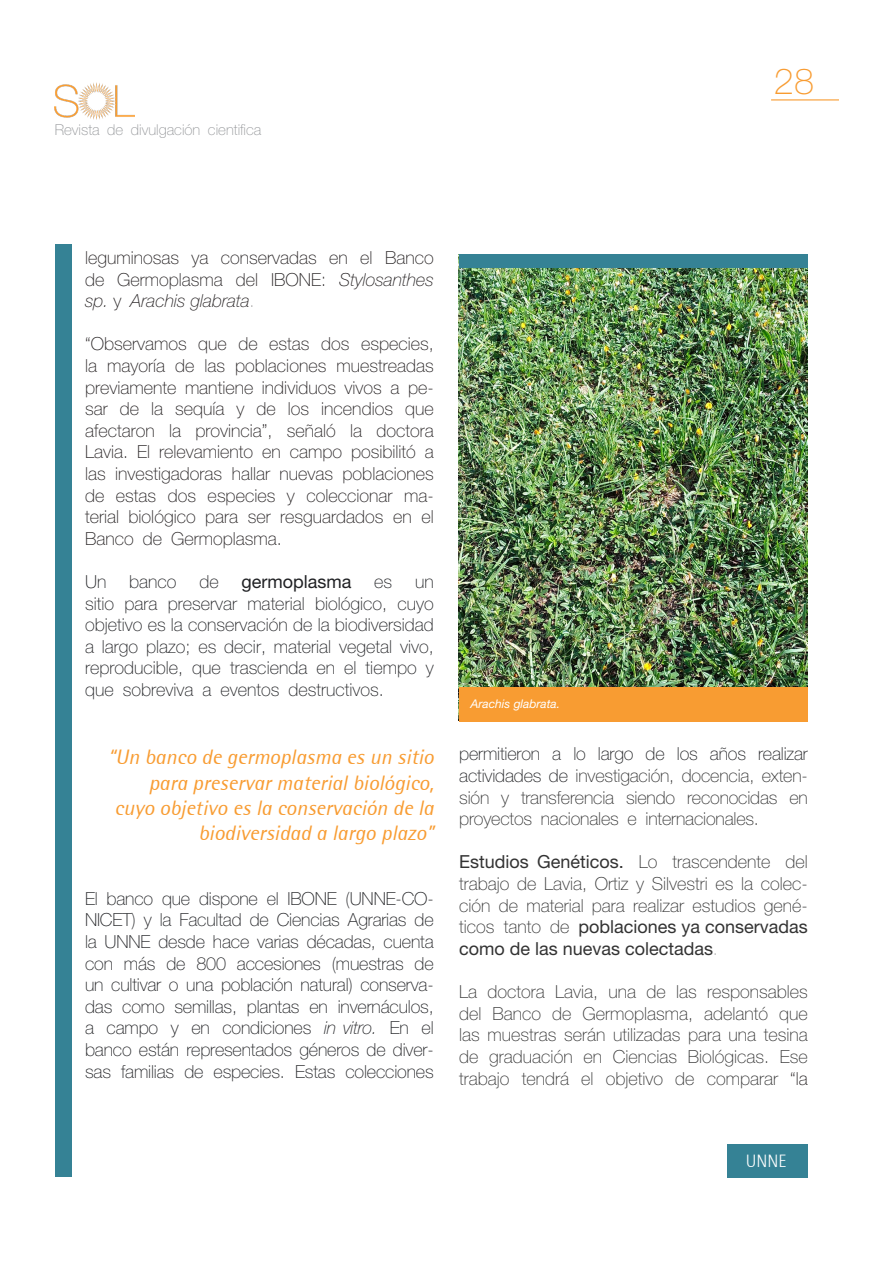
<style>
.page{position:relative;width:893px;height:1263px;background:#fff}
.page>*{position:absolute;margin:0;border:0;box-sizing:border-box;transform-origin:0 0}
.t1{font:100 36px "Helvetica Neue";color:#f89c32}
.destacados{font:italic 21px/25.2px "AT Rotis Semi Sans";color:#f89c32;text-align:right}
.texto{font:100 18px/21.6px "Helvetica Neue";color:#202124;text-align:justify}
.texto-2{font:100 18px/21.6px "Helvetica Neue";color:#333;text-align:justify}
.texto-3{font:100 18px/21.6px "Helvetica Neue";color:#231f20;text-align:justify}
.texto-4{font:18px "Helvetica Neue";color:#202124}
.t2{font:300 18px "AT Rotis Semi Sans";color:#fff}
.t3{font:100 15px "Helvetica Neue";color:#939598}
.epifrafe2{font:italic 12px "Helvetica Neue";color:#fff}
.s1{font-style:italic}
.s2{font-weight:900;font-stretch:condensed}
.s3{color:#202124}
.s4{font-weight:400}
.s5{color:#231f20}
</style>
<div class="page">
<hr style="left:771px;top:99px;width:68px;height:1px;background:#f89c32">
<div style="left:55px;top:244px;width:17px;height:933px;background:#358295"></div>
<div style="left:727px;top:1144px;width:81px;height:33px;background:#358295"></div>
<img style="left:55px;top:82px;width:79px;height:37px">
<img style="left:459px;top:267px;width:349px;height:420px">
<div style="left:459px;top:254px;width:349px;height:13px;background:#358295"></div>
<div style="left:459px;top:687px;width:349px;height:34px;background:#f89c32"></div>
<p class="t3" style="left:55px;top:121px;width:208px">Revista de divulgación cientifica</p>
<h1 class="t1" style="left:774px;top:61px;width:42px">28</h1>
<p class="texto-3" style="left:85px;top:247px;width:350px">leguminosas ya conservadas en el Banco de Germoplasma del IBONE: <span class="s1">Stylosanthes sp.</span> y <span class="s1">Arachis glabrata</span><span class="s2">.</span></p>
<p class="texto-3" style="left:85px;top:333px;width:350px">“Observamos que de estas dos especies, la mayoría de las poblaciones muestreadas previamente mantiene individuos vivos a pe&shy;sar de la sequía y de los incendios que afectaron la provincia”, señaló la doctora Lavia. El relevamiento en campo posibilitó a las investigadoras hallar nuevas poblaciones de estas dos especies y coleccionar ma&shy;terial biológico para ser resguardados en el Banco de Germoplasma.</p>
<p class="texto" style="left:85px;top:571px;width:23px">Un</p>
<p class="texto" style="left:129px;top:571px;width:49px">banco</p>
<p class="texto" style="left:199px;top:571px;width:21px">de</p>
<p class="texto-4" style="left:241px;top:571px;width:112px">germoplasma</p>
<p class="texto" style="left:374px;top:571px;width:19px">es</p>
<p class="texto" style="left:85px;top:571px;width:350px;text-indent:330px">un sitio para preservar material biológico, cuyo objetivo es la conservación de la biodiversidad a largo plazo; es decir, material vegetal vivo, reproducible, que trascienda en el tiempo y que sobreviva a eventos destructivos.</p>
<p class="destacados" style="left:108px;top:744px;width:327px">“Un banco de germoplasma es un sitio para preservar material biológico, cuyo objetivo es la conservación de la biodiversidad a largo plazo”</p>
<p class="texto" style="left:85px;top:888px;width:350px">El banco que dispone el IBONE (UNNE-CO-NICET) y la Facultad de Ciencias Agrarias de la UNNE desde hace varias décadas, cuenta con más de 800 accesiones (muestras de un cultivar o una población natural) conserva&shy;das como semillas, plantas en invernáculos, a campo y en condiciones <span class="s1">in vitro.</span> En el banco están representados géneros de diver&shy;sas familias de especies. Estas colecciones</p>
<p class="epifrafe2" style="left:471px;top:696px;width:91px">Arachis glabrata.</p>
<p class="texto-2" style="left:459px;top:743px;width:350px"><span class="s3">permitieron a lo largo de los años realizar actividades de</span> investigación, docencia, exten&shy;sión y transferencia siendo reconocidas en proyectos nacionales e internacionales.</p>
<p class="texto-2" style="left:459px;top:851px;width:350px"><span class="s4">Estudios Genéticos.</span> Lo trascendente del trabajo de Lavia, Ortiz y Silvestri es la colec&shy;ción de material para realizar estudios gené&shy;ticos tanto de <span class="s4">poblaciones ya conservadas como de las nuevas colectadas</span><span class="s2">.</span></p>
<p class="texto-2" style="left:459px;top:981px;width:350px">La doctora Lavia, una de las responsables del Banco de Germoplasma, adelantó que las muestras serán utilizadas para una tesina de graduación en Ciencias Biológicas. Ese trabajo tendrá el objetivo de comparar <span class="s5">“la</span></p>
<p class="t2" style="left:746px;top:1150px;width:42px">UNNE</p>
</div>
